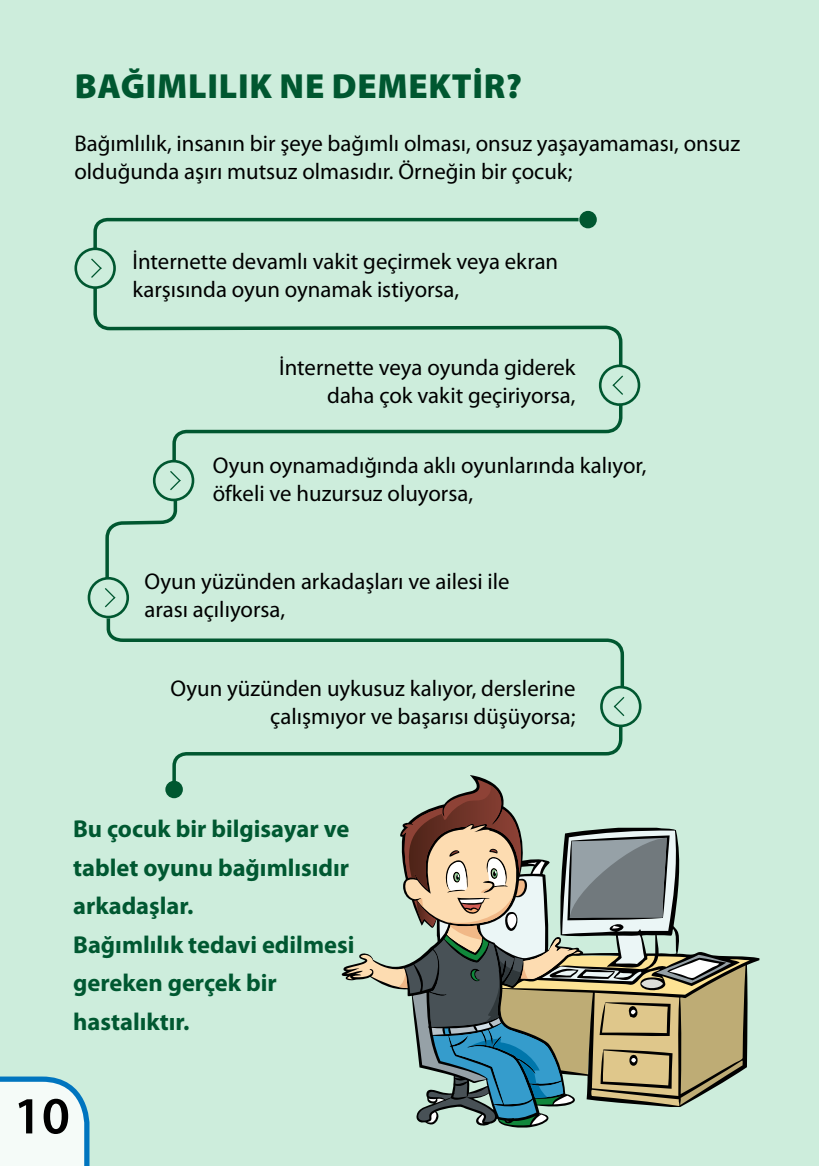
<style>
.page{position:relative;width:819px;height:1166px;background:#cdeddc}
.page>*{position:absolute;margin:0;border:0;box-sizing:border-box;transform-origin:0 0}
.t1{font:600 52.5px "Myriad Pro";color:#000}
.t2{font:900 35px "Myriad Pro";letter-spacing:.02em;color:#005730}
.t3{font:700 24.5px/38.5px "Myriad Pro";color:#005831}
.t4{font:22.75px/28px "Myriad Pro";color:#000}
</style>
<div class="page">
<svg style="left:0;top:1076px;width:89px;height:90px;background:#daecf0"></svg>
<svg style="left:170px;top:471px;width:11px;height:19px"></svg>
<div style="left:74px;top:247px;width:42px;height:42px;border:3px solid #005730;border-radius:50%"></div>
<svg style="left:105px;top:588px;width:10px;height:19px"></svg>
<div style="left:88px;top:577px;width:41px;height:41px;border:3px solid #005730;border-radius:50%"></div>
<div style="left:599px;top:364px;width:41px;height:42px;border:3px solid #005730;border-radius:50%"></div>
<svg style="left:613px;top:697px;width:11px;height:19px"></svg>
<div style="left:600px;top:686px;width:41px;height:41px;border:3px solid #005730;border-radius:50%"></div>
<div style="left:165px;top:781px;width:18px;height:17px;background:#005730;border-radius:50%"></div>
<div style="left:579px;top:211px;width:17px;height:17px;background:#005730;border-radius:50%"></div>
<div style="left:153px;top:460px;width:41px;height:41px;border:3px solid #005730;border-radius:50%"></div>
<svg style="left:91px;top:216px;width:491px;height:62px"></svg>
<svg style="left:171px;top:375px;width:453px;height:90px"></svg>
<svg style="left:104px;top:496px;width:75px;height:86px"></svg>
<svg style="left:105px;top:615px;width:520px;height:76px"></svg>
<svg style="left:92px;top:284px;width:532px;height:84px"></svg>
<svg style="left:171px;top:722px;width:583px;height:403px"></svg>
<h2 class="t2" style="left:75px;top:67px;width:449px">BAĞIMLILIK NE DEMEKTİR?</h2>
<p class="t4" style="left:74px;top:129px;width:667px">Bağımlılık, insanın bir şeye bağımlı olması, onsuz yaşayamaması, onsuz olduğunda aşırı mutsuz olmasıdır. Örneğin bir çocuk;</p>
<p class="t4" style="left:132px;top:247px;width:427px">İnternette devamlı vakit geçirmek veya ekran karşısında oyun oynamak istiyorsa,</p>
<p class="t4" style="left:279px;top:353px;width:298px;text-align:right">İnternette veya oyunda giderek daha çok vakit geçiriyorsa,</p>
<p class="t4" style="left:213px;top:451px;width:435px">Oyun oynamadığında aklı oyunlarında kalıyor, öfkeli ve huzursuz oluyorsa,</p>
<p class="t4" style="left:144px;top:567px;width:367px">Oyun yüzünden arkadaşları ve ailesi ile arası açılıyorsa,</p>
<p class="t4" style="left:170px;top:674px;width:406px;text-align:right">Oyun yüzünden uykusuz kalıyor, derslerine çalışmıyor ve başarısı düşüyorsa;</p>
<p class="t3" style="left:73px;top:809px;width:283px">Bu çocuk bir bilgisayar ve tablet oyunu bağımlısıdır arkadaşlar.<br>Bağımlılık tedavi edilmesi gereken gerçek bir hastalıktır.</p>
<h1 class="t1" style="left:14px;top:1082px;width:58px">10</h1>
</div>
